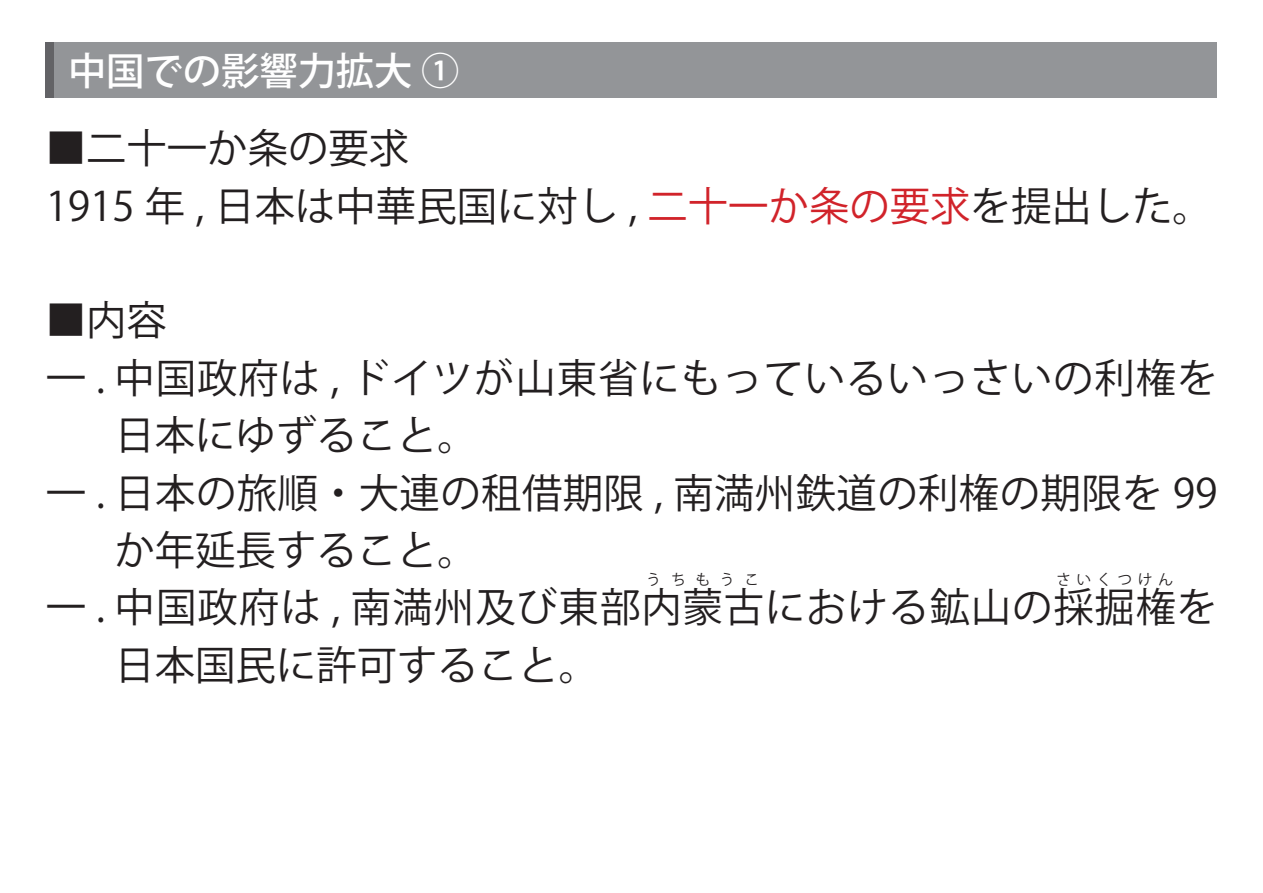
<style>
.page{position:relative;width:1263px;height:893px;background:#fff}
.page>*{position:absolute;margin:0;border:0;box-sizing:border-box;transform-origin:0 0}
.t1{font:40.35px/57.4px "Koz Go Pr 6 N";letter-spacing:.01em;color:#231f20}
.t2{font:500 38.25px "Koz Go Pr 6 N";color:#fff}
.t3{font:14.85px "Koz Go Pr 6 N";letter-spacing:.375em;color:#231f20}
.s1{color:#d1232a}
</style>
<div class="page">
<div style="left:46px;top:43px;width:1171px;height:55px;background:#939598"></div>
<div style="left:46px;top:43px;width:8px;height:55px;background:#636366"></div>
<p class="t2" style="left:68px;top:49px;width:393px">中国での影響力拡大 ①</p>
<p class="t1" style="left:46px;top:120px;width:1169px">■二十一か条の要求<br>1915 年 , 日本は中華民国に対し , <span class="s1">二十一か条の要求</span>を提出した。</p>
<p class="t1" style="left:46px;top:293px;width:123px">■内容</p>
<p class="t1" style="left:46px;top:350px;width:1173px">一 . 中国政府は , ドイツが山東省にもっているいっさいの利権を</p>
<p class="t1" style="left:114px;top:407px;width:365px">日本にゆずること。</p>
<p class="t1" style="left:46px;top:465px;width:1173px">一 . 日本の旅順・大連の租借期限 , 南満州鉄道の利権の期限を 99</p>
<p class="t1" style="left:114px;top:522px;width:365px">か年延長すること。</p>
<p class="t1" style="left:46px;top:580px;width:1173px">一 . 中国政府は , 南満州及び東部内蒙古における鉱山の採掘権を</p>
<p class="t3" style="left:646px;top:571px;width:115px">うちもうこ</p>
<p class="t3" style="left:1056px;top:571px;width:119px">さいくつけん</p>
<p class="t1" style="left:114px;top:637px;width:486px">日本国民に許可すること。</p>
</div>
